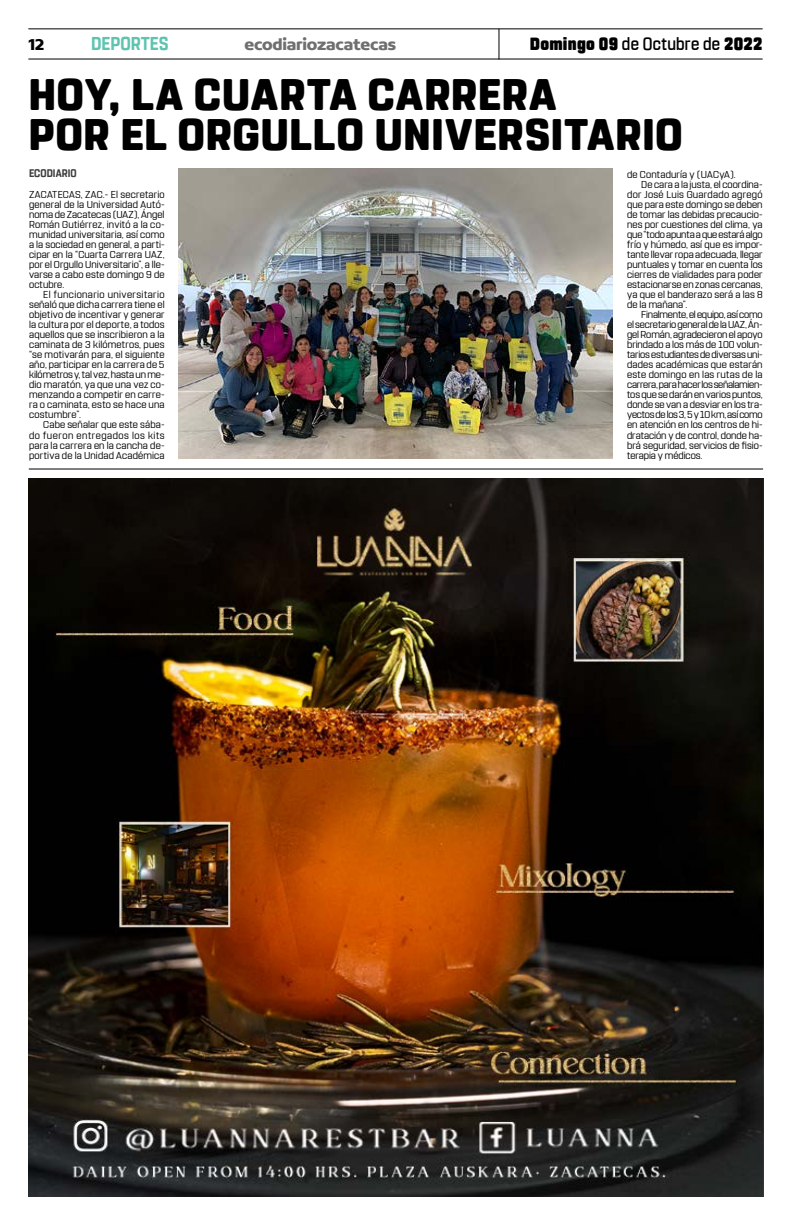
<style>
.page{position:relative;width:791px;height:1225px;background:#fff}
.page>*{position:absolute;margin:0;border:0;box-sizing:border-box;transform-origin:0 0}
.t1{font:800 44px/40px "Rohn Rounded";letter-spacing:.01em;color:#000}
.t2{font:700 18.6px "Rohn Rounded";color:#5ec4af;scale:.91 1}
.t3{font:900 17.6px "Rohn Rounded";letter-spacing:.015em;color:#000;scale:.91 1}
.t4{font:700 16.9px "Concord";letter-spacing:-.01em;color:#706f6f}
.t5{font:700 16.9px "Concord";color:#000}
.t6{font:700 11px "Rohn Rounded";letter-spacing:.005em;color:#3d3d3d;scale:.91 1}
.t7{font:10px/10px "Rohn Rounded";letter-spacing:.005em;color:#000;text-align:justify}
.t8{font:10px "Rohn Rounded";letter-spacing:-.015em;color:#000}
.t9{font:10px "Rohn Rounded";letter-spacing:-.03em;color:#000}
.t10{font:10px "Rohn Rounded";letter-spacing:-.02em;color:#000}
.t11{font:10px "Rohn Rounded";letter-spacing:-.025em;color:#000}
.t12{font:10px "Rohn Rounded";letter-spacing:.025em;color:#000}
.s1{font-weight:500}
</style>
<div class="page">
<hr style="left:28px;top:28px;width:735px;height:1px;background:#000">
<hr style="left:28px;top:59px;width:735px;height:1px;background:#000">
<hr style="left:498px;top:29px;width:1px;height:31px;background:#000">
<img style="left:29px;top:478px;width:734px;height:718px">
<hr style="left:29px;top:468px;width:734px;height:1px;background:#000">
<img style="left:178px;top:168px;width:435px;height:290px">
<h3 class="t5" style="left:28px;top:34px;width:18px">12</h3>
<h2 class="t2" style="left:91px;top:32px;width:86px">DEPORTES</h2>
<h3 class="t4" style="left:244px;top:34px;width:153px">ecodiariozacatecas</h3>
<h3 class="t3" style="left:530px;top:33px;width:257px">Domingo 09 <span class="s1">de Octubre de</span> 2022</h3>
<h1 class="t1" style="left:28px;top:75px;width:656px">HOY, LA CUARTA CARRERA<br>POR EL ORGULLO UNIVERSITARIO</h1>
<p class="t6" style="left:29px;top:166px;width:54px">ECODIARIO</p>
<p class="t7" style="left:627px;top:170px;width:110px">de Contaduría y (UACyA).</p>
<p class="t7" style="left:641px;top:180px;width:123px">De cara a la justa, el coordina-</p>
<p class="t12" style="left:627px;top:189px;width:137px">dor José Luis Guardado agregó</p>
<p class="t7" style="left:627px;top:200px;width:137px">que para este domingo se deben</p>
<p class="t7" style="left:627px;top:210px;width:137px">de tomar las debidas precaucio-</p>
<p class="t7" style="left:627px;top:220px;width:137px">nes por cuestiones del clima, ya</p>
<p class="t8" style="left:627px;top:229px;width:137px">que “todo apunta a que estará algo</p>
<p class="t7" style="left:627px;top:240px;width:137px">frío y húmedo, así que es impor-</p>
<p class="t7" style="left:627px;top:250px;width:137px">tante llevar ropa adecuada, llegar</p>
<p class="t7" style="left:627px;top:260px;width:137px">puntuales y tomar en cuenta los</p>
<p class="t7" style="left:627px;top:270px;width:137px">cierres de vialidades para poder</p>
<p class="t7" style="left:627px;top:280px;width:137px">estacionarse en zonas cercanas,</p>
<p class="t7" style="left:627px;top:290px;width:137px">ya que el banderazo será a las 8</p>
<p class="t7" style="left:627px;top:300px;width:62px">de la mañana”.</p>
<p class="t10" style="left:641px;top:309px;width:123px">Finalmente, el equipo, así como</p>
<p class="t8" style="left:627px;top:319px;width:137px">el secretario general de la UAZ, Án-</p>
<p class="t7" style="left:627px;top:330px;width:137px">gel Román, agradecieron el apoyo</p>
<p class="t7" style="left:627px;top:340px;width:137px">brindado a los más de 100 volun-</p>
<p class="t8" style="left:627px;top:349px;width:137px">tarios estudiantes de diversas uni-</p>
<p class="t7" style="left:627px;top:360px;width:137px">dades académicas que estarán</p>
<p class="t7" style="left:627px;top:370px;width:137px">este domingo en las rutas de la</p>
<p class="t9" style="left:627px;top:379px;width:137px">carrera, para hacer los señalamien-</p>
<p class="t7" style="left:627px;top:390px;width:137px">tos que se darán en varios puntos,</p>
<p class="t7" style="left:627px;top:400px;width:137px">donde se van a desviar en los tra-</p>
<p class="t11" style="left:627px;top:409px;width:137px">yectos de los 3, 5 y 10 km, así como</p>
<p class="t7" style="left:627px;top:420px;width:137px">en atención en los centros de hi-</p>
<p class="t7" style="left:627px;top:430px;width:137px">dratación y de control, donde ha-</p>
<p class="t7" style="left:627px;top:440px;width:137px">brá seguridad, servicios de fisio-</p>
<p class="t7" style="left:627px;top:450px;width:77px">terapia y médicos.</p>
<p class="t7" style="left:29px;top:190px;width:137px">ZACATECAS, ZAC.- El secretario general de la Universidad Autó&shy;noma de Zacatecas (UAZ), Ángel Román Gutiérrez, invitó a la co&shy;munidad universitaria, así como a la sociedad en general, a parti&shy;cipar en la “Cuarta Carrera UAZ, por el Orgullo Universitario”, a lle&shy;varse a cabo este domingo 9 de octubre.</p>
<p class="t7" style="left:29px;top:290px;width:137px;text-indent:14px">El funcionario universitario señaló que dicha carrera tiene el objetivo de incentivar y generar la cultura por el deporte, a todos aquellos que se inscribieron a la caminata de 3 kilómetros, pues “se motivarán para, el siguiente año, participar en la carrera de 5 kilómetros y, tal vez, hasta un me&shy;dio maratón, ya que una vez co&shy;menzando a competir en carre&shy;ra o caminata, esto se hace una costumbre”.</p>
<p class="t7" style="left:29px;top:420px;width:137px;text-indent:14px">Cabe señalar que este sába&shy;do fueron entregados los kits para la carrera en la cancha de&shy;portiva de la Unidad Académica</p>
</div>
